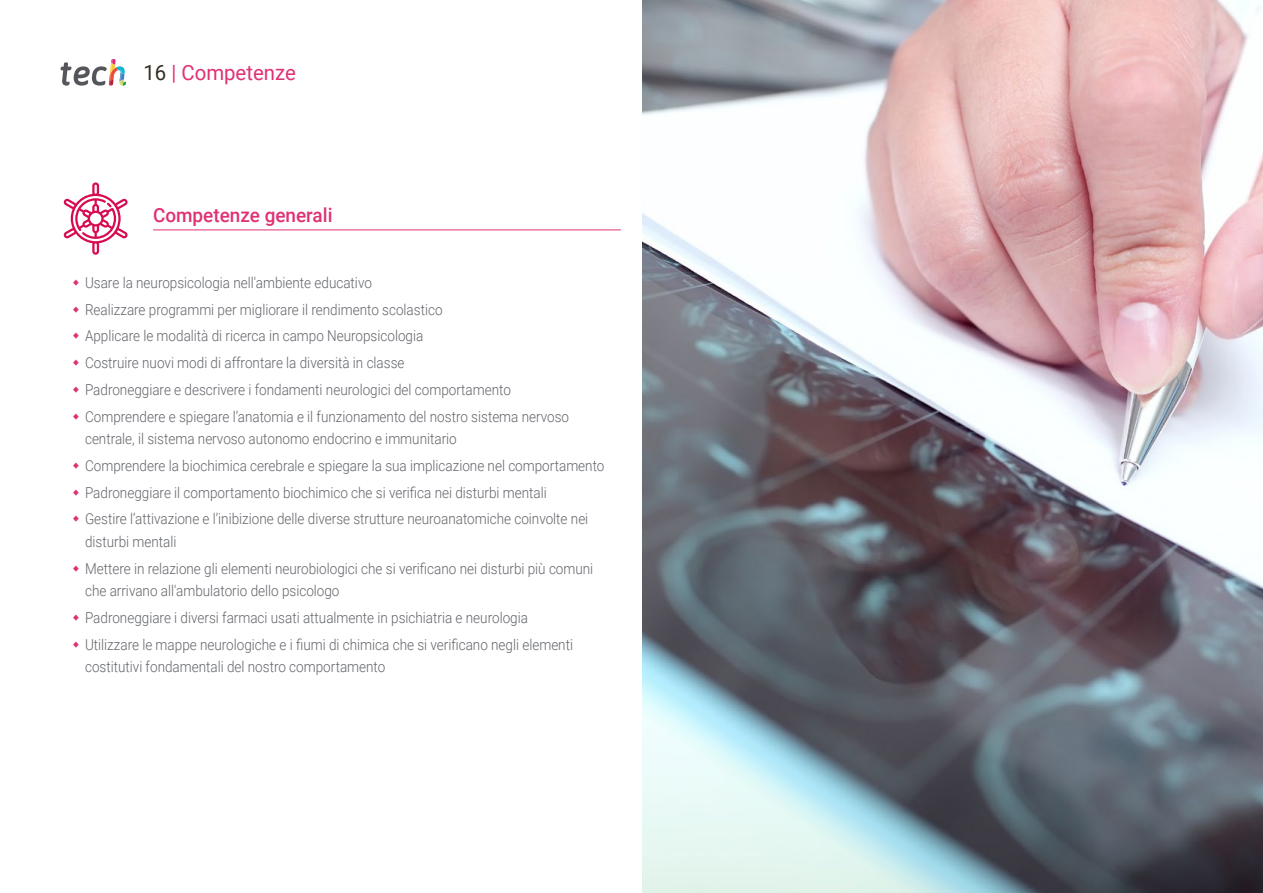
<style>
.page{position:relative;width:1263px;height:893px;background:#fff}
.page>*{position:absolute;margin:0;border:0;box-sizing:border-box;transform-origin:0 0}
.t1{font:21px "Roboto";color:#df3174}
.t2{font:500 19.5px "Roboto";color:#df3174}
.t3{font:300 15px/26.7px "Roboto";color:#61646a;scale:.9 1}
.s1{color:#312e20}
</style>
<div class="page">
<hr style="left:153px;top:230px;width:468px;height:1px;background:#df3174">
<svg style="left:63px;top:182px;width:65px;height:73px"></svg>
<img style="left:642px;top:0;width:621px;height:893px">
<svg style="left:61px;top:59px;width:65px;height:27px"></svg>
<h1 class="t1" style="left:144px;top:57px;width:154px"><span class="s1">16</span> | Competenze</h1>
<h2 class="t2" style="left:153px;top:201px;width:181px">Competenze generali</h2>
<p class="t3" style="left:85px;top:269px;width:539px">Usare la neuropsicologia nell'ambiente educativo<br>Realizzare programmi per migliorare il rendimento scolastico<br>Applicare le modalità di ricerca in campo Neuropsicologia<br>Costruire nuovi modi di affrontare la diversità in classe<br>Padroneggiare e descrivere i fondamenti neurologici del comportamento Comprendere e spiegare l’anatomia e il funzionamento del nostro sistema nervoso</p>
<p class="t3" style="left:85px;top:425px;width:579px">centrale, il sistema nervoso autonomo endocrino e immunitario<br>Comprendere la biochimica cerebrale e spiegare la sua implicazione nel comportamento Padroneggiare il comportamento biochimico che si verifica nei disturbi mentali<br>Gestire l’attivazione e l’inibizione delle diverse strutture neuroanatomiche coinvolte nei</p>
<p class="t3" style="left:85px;top:528px;width:566px">disturbi mentali<br>Mettere in relazione gli elementi neurobiologici che si verificano nei disturbi più comuni</p>
<p class="t3" style="left:85px;top:577px;width:544px">che arrivano all'ambulatorio dello psicologo<br>Padroneggiare i diversi farmaci usati attualmente in psichiatria e neurologia<br>Utilizzare le mappe neurologiche e i fiumi di chimica che si verificano negli elementi</p>
<p class="t3" style="left:85px;top:653px;width:335px">costitutivi fondamentali del nostro comportamento</p>
</div>
